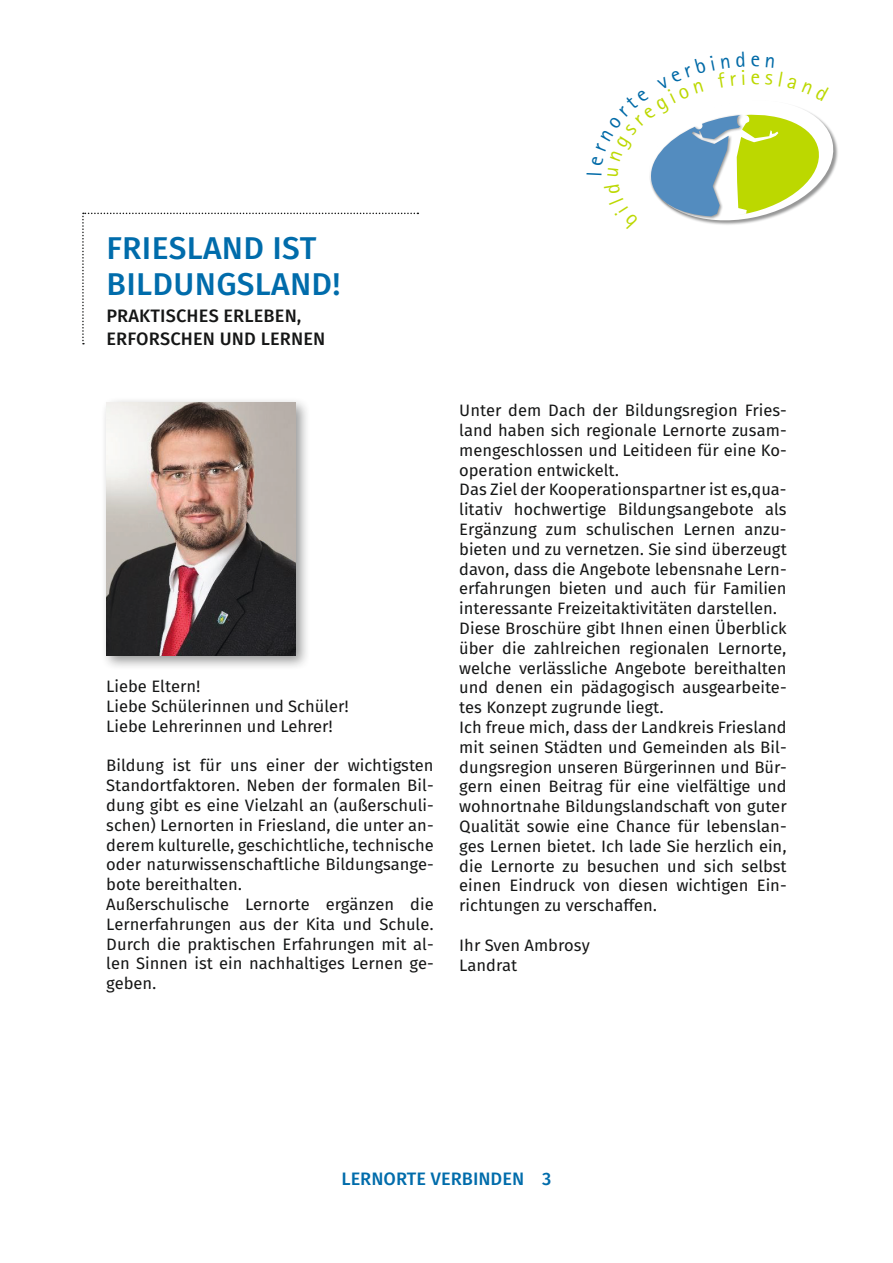
<style>
.page{position:relative;width:893px;height:1263px;background:#fff}
.page>*{position:absolute;margin:0;border:0;box-sizing:border-box;transform-origin:0 0}
.ÜBERSCHRIFT{font:31.5px/36px "Fira Sans OT Medium";letter-spacing:.01em;color:#006cab}
.ÜBERSCHRIFT_SUB{font:18px "Fira Sans OT Medium";letter-spacing:.01em;color:#151616}
.t1{font:18px "Fira Sans OT Medium";color:#006cab}
.t2{font:16.5px/19.8px "Fira Sans OT";color:#151616;text-align:justify}
</style>
<div class="page">
<div style="left:101px;top:397px;width:210px;height:274px;background:#151616;opacity:.45"></div>
<img style="left:106px;top:403px;width:189px;height:253px">
<svg style="left:82px;top:213px;width:336px;height:131px"></svg>
<svg style="left:650px;top:109px;width:188px;height:116px"></svg>
<p class="ÜBERSCHRIFT" style="left:106px;top:232px;width:236px">FRIESLAND IST<br>BILDUNGSLAND!</p>
<p class="ÜBERSCHRIFT_SUB" style="left:106px;top:303px;width:197px">PRAKTISCHES ERLEBEN,</p>
<p class="ÜBERSCHRIFT_SUB" style="left:106px;top:326px;width:220px">ERFORSCHEN UND LERNEN</p>
<p class="t2" style="left:106px;top:678px;width:96px">Liebe Eltern!</p>
<p class="t2" style="left:106px;top:697px;width:244px">Liebe Schülerinnen und Schüler!</p>
<p class="t2" style="left:106px;top:717px;width:228px">Liebe Lehrerinnen und Lehrer!</p>
<p class="t2" style="left:106px;top:757px;width:329px">Bildung ist für uns einer der wichtigsten Standortfaktoren. Neben der formalen Bil&shy;dung gibt es eine Vielzahl an (außerschuli&shy;schen) Lernorten in Friesland, die unter an&shy;derem kulturelle, geschichtliche, technische oder naturwissenschaftliche Bildungsange&shy;bote bereithalten.</p>
<p class="t2" style="left:106px;top:895px;width:329px">Außerschulische Lernorte ergänzen die Lernerfahrungen aus der Kita und Schule.<br>Durch die praktischen Erfahrungen mit al&shy;len Sinnen ist ein nachhaltiges Lernen ge&shy;geben.</p>
<p class="t2" style="left:459px;top:402px;width:329px">Unter dem Dach der Bildungsregion Fries&shy;land haben sich regionale Lernorte zusam&shy;mengeschlossen und Leitideen für eine Ko&shy;operation entwickelt.</p>
<p class="t2" style="left:459px;top:481px;width:329px">Das Ziel der Kooperationspartner ist es,qua&shy;litativ hochwertige Bildungsangebote als Ergänzung zum schulischen Lernen anzu&shy;bieten und zu vernetzen. Sie sind überzeugt davon, dass die Angebote lebensnahe Lern&shy;erfahrungen bieten und auch für Familien interessante Freizeitaktivitäten darstellen.</p>
<p class="t2" style="left:459px;top:620px;width:329px">Diese Broschüre gibt Ihnen einen Überblick über die zahlreichen regionalen Lernorte, welche verlässliche Angebote bereithalten und denen ein pädagogisch ausgearbeite&shy;tes Konzept zugrunde liegt.</p>
<p class="t2" style="left:459px;top:719px;width:329px">Ich freue mich, dass der Landkreis Friesland mit seinen Städten und Gemeinden als Bil&shy;dungsregion unseren Bürgerinnen und Bür&shy;gern einen Beitrag für eine vielfältige und wohnortnahe Bildungslandschaft von guter Qualität sowie eine Chance für lebenslan&shy;ges Lernen bietet. Ich lade Sie herzlich ein, die Lernorte zu besuchen und sich selbst einen Eindruck von diesen wichtigen Ein&shy;richtungen zu verschaffen.</p>
<p class="t2" style="left:459px;top:936px;width:132px">Ihr Sven Ambrosy</p>
<p class="t2" style="left:459px;top:956px;width:60px">Landrat</p>
<p class="t1" style="left:342px;top:1166px;width:211px">LERNORTE VERBINDEN 3</p>
</div>
